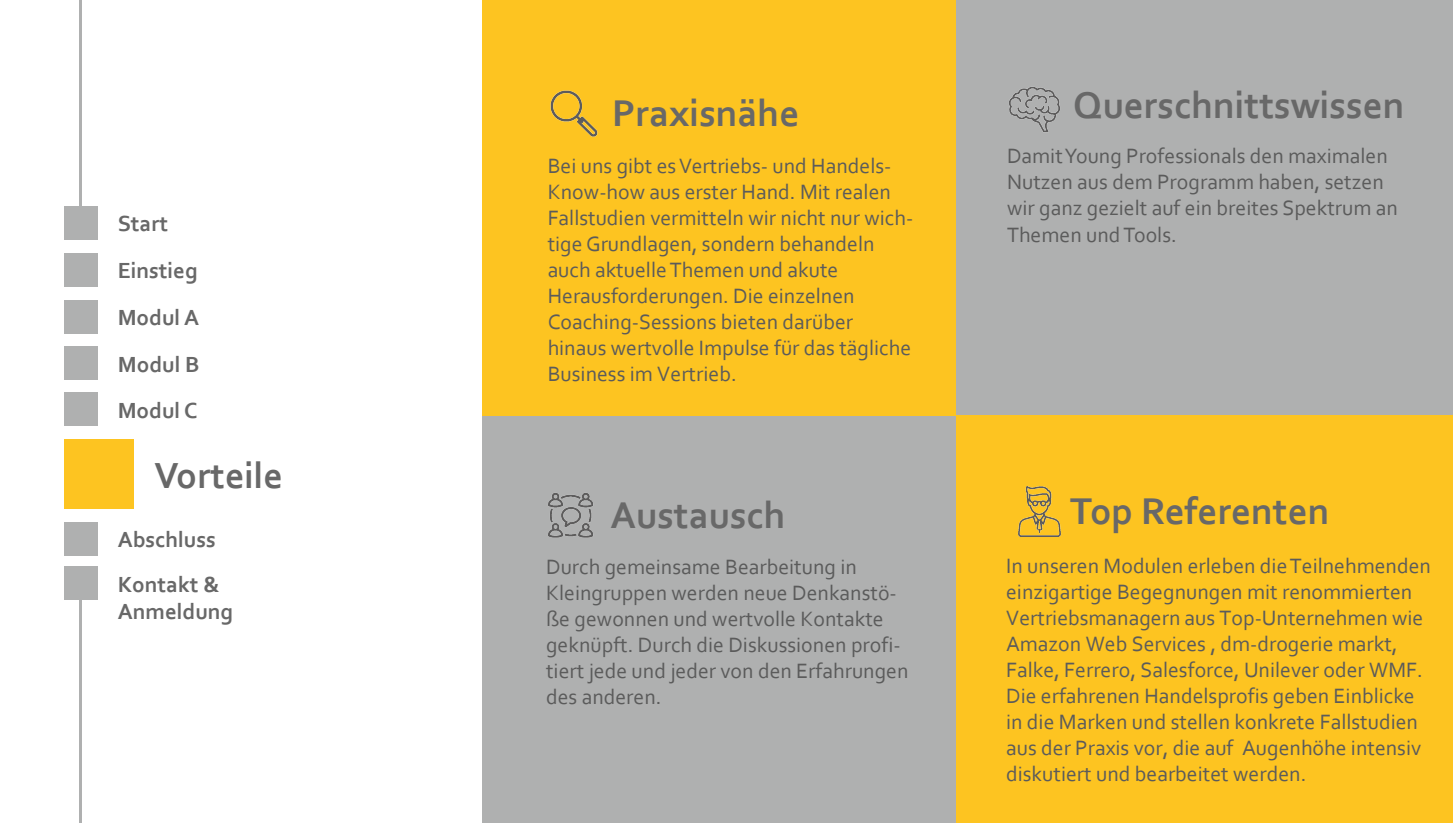
<style>
.page{position:relative;width:1453px;height:823px;background:#fff}
.page>*{position:absolute;margin:0;border:0;box-sizing:border-box;transform-origin:0 0}
.Überschrift{font:700 39px "Corbel";color:#686868}
.t1{font:700 37.95px "Corbel";color:#686868}
.t2{font:700 22.95px "Corbel";color:#686868}
.t3{font:700 22.95px/27.5px "Corbel";color:#686868}
.Text{font:21.75px/26.1px "Corbel";color:#5b5b5b}
.s1{font-style:inherit}
</style>
<div class="page">
<div style="left:483px;top:416px;width:473px;height:407px;background:#afb0b0"></div>
<div style="left:483px;top:0;width:473px;height:416px;background:#fdc421"></div>
<div style="left:956px;top:0;width:497px;height:416px;background:#afb0b0"></div>
<img style="left:1009px;top:87px;width:51px;height:45px">
<div style="left:956px;top:416px;width:497px;height:407px;background:#fdc421"></div>
<img style="left:1017px;top:487px;width:45px;height:50px">
<img style="left:550px;top:90px;width:48px;height:47px">
<img style="left:548px;top:493px;width:45px;height:45px">
<hr style="left:79px;top:576px;width:3px;height:247px;background:#afb0b0">
<hr style="left:79px;top:0;width:3px;height:220px;background:#afb0b0">
<div style="left:64px;top:439px;width:70px;height:70px;background:#fdc421"></div>
<div style="left:64px;top:206px;width:33px;height:33px;background:#afb0b0"></div>
<div style="left:64px;top:253px;width:33px;height:33px;background:#afb0b0"></div>
<div style="left:64px;top:300px;width:33px;height:33px;background:#afb0b0"></div>
<div style="left:64px;top:346px;width:33px;height:34px;background:#afb0b0"></div>
<div style="left:64px;top:393px;width:33px;height:33px;background:#afb0b0"></div>
<div style="left:64px;top:522px;width:33px;height:33px;background:#afb0b0"></div>
<div style="left:64px;top:566px;width:33px;height:34px;background:#afb0b0"></div>
<p class="t2" style="left:118px;top:209px;width:52px">Start</p>
<p class="t2" style="left:118px;top:256px;width:81px">Einstieg</p>
<p class="t2" style="left:118px;top:303px;width:83px">Modul A</p>
<p class="t2" style="left:118px;top:350px;width:83px">Modul B</p>
<p class="t2" style="left:118px;top:396px;width:81px">Modul C</p>
<p class="t1" style="left:154px;top:452px;width:130px">Vorteile</p>
<p class="t2" style="left:118px;top:525px;width:100px">Abschluss</p>
<p class="t3" style="left:118px;top:570px;width:117px"><span class="s1">Kontakt</span> &amp;<br>Anmeldung</p>
<p class="Überschrift" style="left:612px;top:89px;width:189px">Praxisnähe</p>
<p class="Text" style="left:548px;top:152px;width:367px">Bei uns gibt es Vertriebs- und Handels-Know-how aus erster Hand. Mit realen Fallstudien vermitteln wir nicht nur wich&shy;tige Grundlagen, sondern behandeln auch aktuelle Themen und akute Herausforderungen. Die einzelnen Coaching-Sessions bieten darüber hinaus wertvolle Impulse für das tägliche Business im Vertrieb.</p>
<p class="Überschrift" style="left:610px;top:491px;width:177px">Austausch</p>
<p class="Text" style="left:546px;top:553px;width:364px">Durch gemeinsame Bearbeitung in Kleingruppen werden neue Denkanstö&shy;ße gewonnen und wertvolle Kontakte geknüpft. Durch die Diskussionen profi&shy;tiert jede und jeder von den Erfahrungen des anderen.</p>
<p class="Überschrift" style="left:1073px;top:81px;width:333px">Querschnittswissen</p>
<p class="Text" style="left:1007px;top:142px;width:392px">Damit Young Professionals den maximalen Nutzen aus dem Programm haben, setzen wir ganz gezielt auf ein breites Spektrum an Themen und Tools.</p>
<p class="Überschrift" style="left:1070px;top:487px;width:261px">Top Referenten</p>
<p class="Text" style="left:1006px;top:552px;width:426px">In unseren Modulen erleben die Teilnehmenden einzigartige Begegnungen mit renommierten Vertriebsmanagern aus Top-Unternehmen wie Amazon Web Services , dm-drogerie markt, Falke, Ferrero, Salesforce, Unilever oder WMF.<br>Die erfahrenen Handelsprofis geben Einblicke in die Marken und stellen konkrete Fallstudien aus der Praxis vor, die auf Augenhöhe intensiv diskutiert und bearbeitet werden.</p>
</div>
